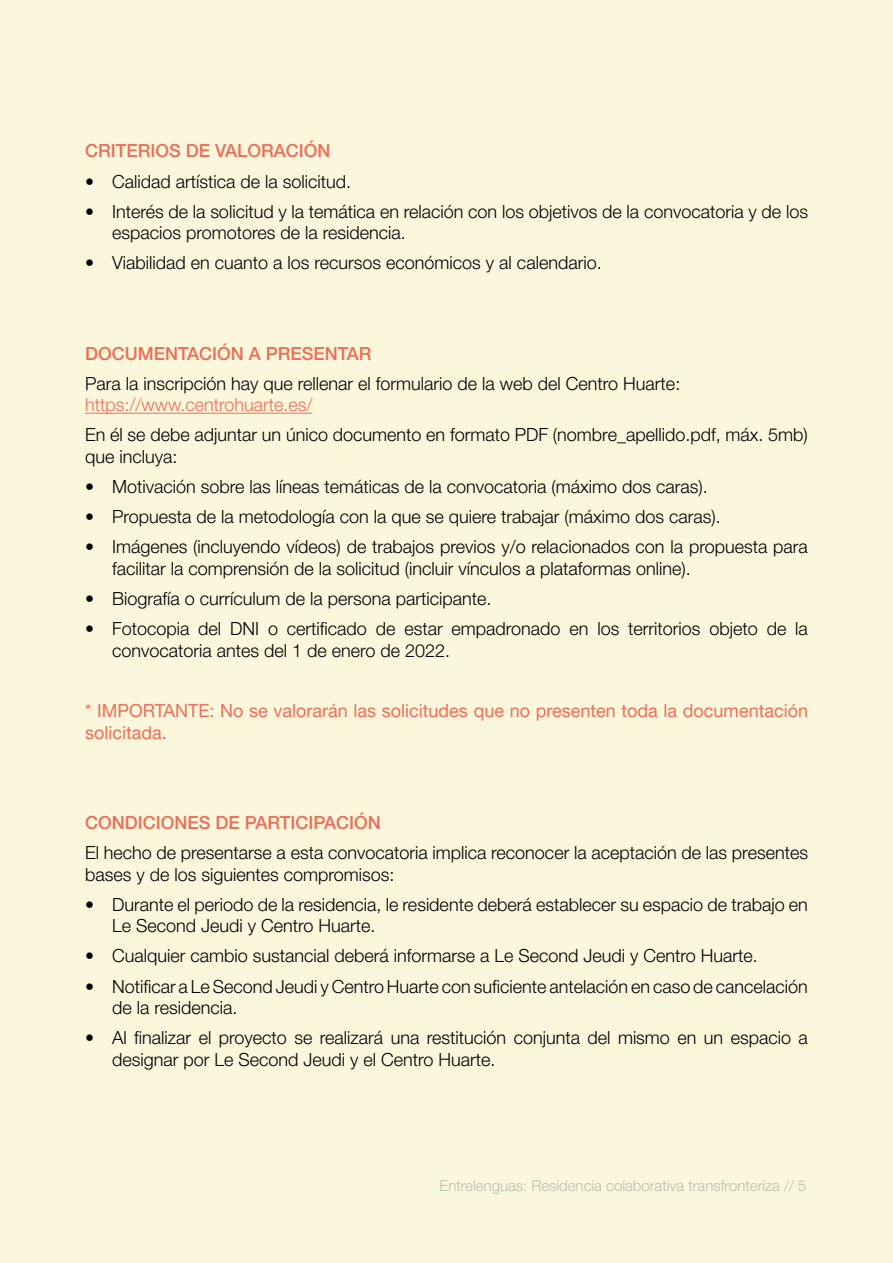
<style>
.page{position:relative;width:893px;height:1263px;background:#fbf7dc}
.page>*{position:absolute;margin:0;border:0;box-sizing:border-box;transform-origin:0 0}
.t1{font:300 18px/21.6px "Helvetica Neue LT Pro";color:#000}
.t2{font:18px/21.6px "Helvetica Neue LT Pro";color:#ee6d57}
.t3{font:500 18px "Helvetica Neue LT Pro";color:#ee6d57}
.t4{font:300 18px "Helvetica Neue LT Pro";color:#ee6d57}
.t5{font:300 15px "Helvetica Neue LT Pro";color:#b2c2b0}
</style>
<div class="page">
<hr style="left:85px;top:413px;width:227px;height:1px;background:#ee6d57">
<p class="t3" style="left:85px;top:140px;width:247px">CRITERIOS DE VALORACIÓN</p>
<p class="t1" style="left:85px;top:170px;width:268px">• Calidad artística de la solicitud.</p>
<p class="t1" style="left:112px;top:200px;width:697px;text-indent:-27px">• Interés de la solicitud y la temática en relación con los objetivos de la convocatoria y de los espacios promotores de la residencia.</p>
<p class="t1" style="left:85px;top:252px;width:518px">• Viabilidad en cuanto a los recursos económicos y al calendario.</p>
<p class="t3" style="left:85px;top:342px;width:288px">DOCUMENTACIÓN A PRESENTAR</p>
<p class="t1" style="left:85px;top:372px;width:597px">Para la inscripción hay que rellenar el formulario de la web del Centro Huarte:</p>
<p class="t4" style="left:85px;top:394px;width:229px">https://www.centrohuarte.es/</p>
<p class="t1" style="left:85px;top:424px;width:724px">En él se debe adjuntar un único documento en formato PDF (nombre_apellido.pdf, máx. 5mb) que incluya:</p>
<p class="t1" style="left:85px;top:476px;width:624px">• Motivación sobre las líneas temáticas de la convocatoria (máximo dos caras).</p>
<p class="t1" style="left:85px;top:506px;width:637px">• Propuesta de la metodología con la que se quiere trabajar (máximo dos caras).</p>
<p class="t1" style="left:112px;top:536px;width:697px;text-indent:-27px">• Imágenes (incluyendo vídeos) de trabajos previos y/o relacionados con la propuesta para facilitar la comprensión de la solicitud (incluir vínculos a plataformas online).</p>
<p class="t1" style="left:85px;top:587px;width:408px">• Biografía o currículum de la persona participante.</p>
<p class="t1" style="left:112px;top:618px;width:697px;text-indent:-27px">• Fotocopia del DNI o certificado de estar empadronado en los territorios objeto de la convocatoria antes del 1 de enero de 2022.</p>
<p class="t2" style="left:85px;top:699px;width:724px">* IMPORTANTE: No se valorarán las solicitudes que no presenten toda la documentación solicitada.</p>
<p class="t3" style="left:85px;top:812px;width:297px">CONDICIONES DE PARTICIPACIÓN</p>
<p class="t1" style="left:85px;top:841px;width:724px">El hecho de presentarse a esta convocatoria implica reconocer la aceptación de las presentes bases y de los siguientes compromisos:</p>
<p class="t1" style="left:112px;top:893px;width:697px;text-indent:-27px">• Durante el periodo de la residencia, le residente deberá establecer su espacio de trabajo en<br>Le Second Jeudi y Centro Huarte.</p>
<p class="t1" style="left:85px;top:945px;width:674px">• Cualquier cambio sustancial deberá informarse a Le Second Jeudi y Centro Huarte.</p>
<p class="t1" style="left:112px;top:975px;width:697px;text-indent:-27px">• Notificar a Le Second Jeudi y Centro Huarte con suficiente antelación en caso de cancelación de la residencia.</p>
<p class="t1" style="left:112px;top:1027px;width:697px;text-indent:-27px">• Al finalizar el proyecto se realizará una restitución conjunta del mismo en un espacio a designar por Le Second Jeudi y el Centro Huarte.</p>
<p class="t5" style="left:439px;top:1176px;width:369px">Entrelenguas: Residencia colaborativa transfronteriza // 5</p>
</div>
